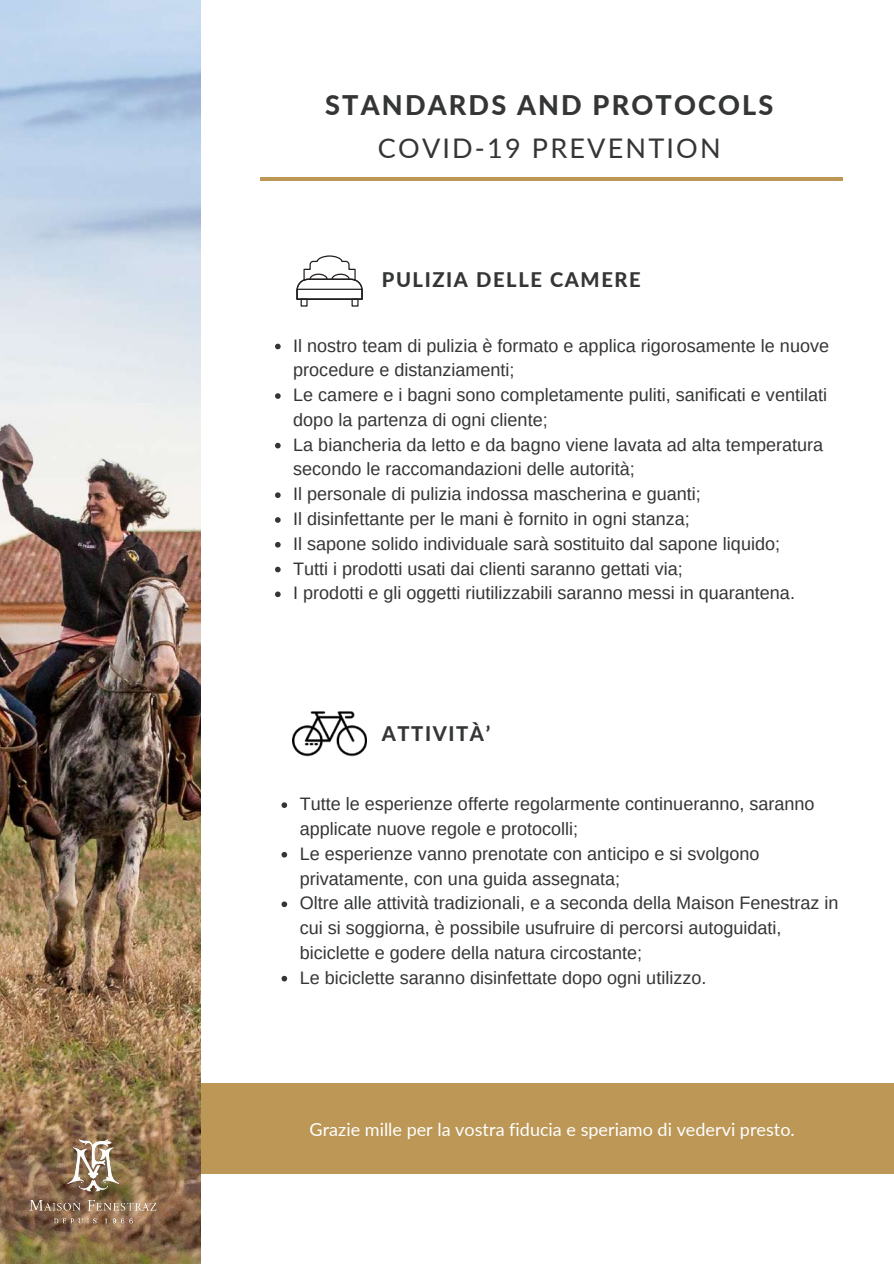
<style>
.page{position:relative;width:894px;height:1264px;background:#fff}
.page>*{position:absolute;margin:0;border:0;box-sizing:border-box;transform-origin:0 0}
.t1{font:800 27px "Lato";letter-spacing:.08em;color:#343535}
.t2{font:27px "Lato";letter-spacing:.08em;color:#343535}
.t3{font:800 20.1px "Lato";letter-spacing:.08em;color:#343535}
.t4{font:18px/24.8px "Arimo";color:#343535}
.t5{font:18px "Lato";color:#fff}
</style>
<div class="page">
<hr style="left:259px;top:177px;width:583px;height:3px;background:#bc9755">
<div style="left:300px;top:298px;width:7px;height:8px;border:1px solid #231f1f"></div>
<div style="left:351px;top:298px;width:7px;height:8px;border:1px solid #231f1f"></div>
<svg style="left:296px;top:255px;width:66px;height:34px"></svg>
<div style="left:296px;top:289px;width:66px;height:11px;border:1px solid #231f1f"></div>
<img style="left:293px;top:711px;width:73px;height:46px">
<svg style="left:281px;top:802px;width:6px;height:6px"></svg>
<svg style="left:281px;top:851px;width:6px;height:6px"></svg>
<svg style="left:281px;top:901px;width:6px;height:6px"></svg>
<svg style="left:281px;top:975px;width:6px;height:6px"></svg>
<svg style="left:275px;top:344px;width:5px;height:5px"></svg>
<svg style="left:275px;top:393px;width:5px;height:6px"></svg>
<svg style="left:275px;top:443px;width:5px;height:5px"></svg>
<svg style="left:275px;top:492px;width:5px;height:6px"></svg>
<svg style="left:275px;top:517px;width:5px;height:6px"></svg>
<svg style="left:275px;top:542px;width:5px;height:5px"></svg>
<svg style="left:275px;top:566px;width:5px;height:6px"></svg>
<svg style="left:275px;top:591px;width:5px;height:6px"></svg>
<div style="left:194px;top:1083px;width:699px;height:91px;background:#bc9755"></div>
<img style="left:0;top:0;width:200px;height:1263px">
<img style="left:27px;top:1121px;width:133px;height:121px">
<h1 class="t1" style="left:325px;top:89px;width:449px">STANDARDS AND PROTOCOLS</h1>
<h1 class="t2" style="left:378px;top:131px;width:344px">COVID-19 PREVENTION</h1>
<p class="t3" style="left:381px;top:267px;width:260px">PULIZIA DELLE CAMERE</p>
<p class="t4" style="left:293px;top:333px;width:537px">Il nostro team di pulizia è formato e applica rigorosamente le nuove procedure e distanziamenti;<br>Le camere e i bagni sono completamente puliti, sanificati e ventilati dopo la partenza di ogni cliente;<br>La biancheria da letto e da bagno viene lavata ad alta temperatura secondo le raccomandazioni delle autorità;<br>Il personale di pulizia indossa mascherina e guanti;<br>Il disinfettante per le mani è fornito in ogni stanza;<br>Il sapone solido individuale sarà sostituito dal sapone liquido;<br>Tutti i prodotti usati dai clienti saranno gettati via;<br>I prodotti e gli oggetti riutilizzabili saranno messi in quarantena.</p>
<p class="t3" style="left:381px;top:720px;width:110px">ATTIVITÀ’</p>
<p class="t4" style="left:300px;top:791px;width:540px">Tutte le esperienze offerte regolarmente continueranno, saranno applicate nuove regole e protocolli;<br>Le esperienze vanno prenotate con anticipo e si svolgono privatamente, con una guida assegnata;<br>Oltre alle attività tradizionali, e a seconda della Maison Fenestraz in cui si soggiorna, è possibile usufruire di percorsi autoguidati, biciclette e godere della natura circostante;<br>Le biciclette saranno disinfettate dopo ogni utilizzo.</p>
<p class="t5" style="left:309px;top:1118px;width:486px">Grazie mille per la vostra fiducia e speriamo di vedervi presto.</p>
</div>
